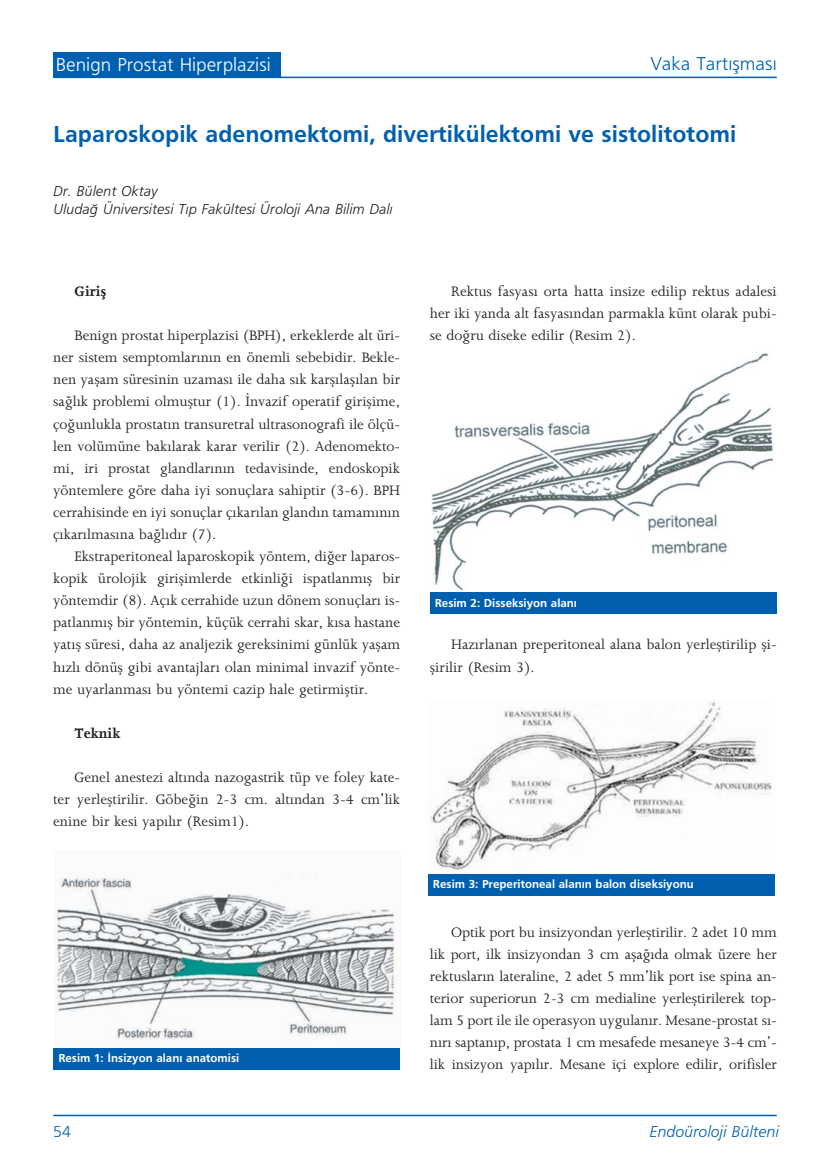
<style>
.page{position:relative;width:830px;height:1170px;background:#fff}
.page>*{position:absolute;margin:0;border:0;box-sizing:border-box;transform-origin:0 0}
.t1{font:700 24px "Frugal Sans";color:#0060af}
.t2{font:19.5px "Frugal Sans";color:#fff}
.t3{font:19.5px "Frugal Sans";color:#0060af}
.t4{font:italic 16.5px "Frugal Sans";color:#0060af}
.t5{font:16.5px "Frugal Sans";color:#0060af}
.t6{font:15.75px/22px "Joanna";color:#231f20;text-align:justify}
.t7{font:15.75px "Joanna MT Bold";color:#231f20}
.t8{font:italic 15px/18px "Frugal Sans";color:#231f20}
.t9{font:700 12px "Frugal Sans";color:#fff}
</style>
<div class="page">
<hr style="left:53px;top:77px;width:723px;height:1px;background:#0060af">
<hr style="left:53px;top:1114px;width:723px;height:2px;background:#0060af">
<div style="left:53px;top:52px;width:227px;height:25px;background:#0060af"></div>
<div style="left:53px;top:1047px;width:347px;height:22px;background:#0060af"></div>
<img style="left:53px;top:874px;width:341px;height:166px">
<div style="left:429px;top:592px;width:347px;height:22px;background:#0060af"></div>
<img style="left:431px;top:353px;width:343px;height:237px">
<div style="left:427px;top:873px;width:347px;height:22px;background:#0060af"></div>
<img style="left:430px;top:702px;width:342px;height:171px">
<p class="t2" style="left:56px;top:57px;width:216px">Benign Prostat Hiperplazisi</p>
<p class="t3" style="left:650px;top:56px;width:128px">Vaka Tart›flmas›</p>
<h1 class="t1" style="left:53px;top:124px;width:684px">Laparoskopik adenomektomi, divertikülektomi ve sistolitotomi</h1>
<p class="t8" style="left:53px;top:184px;width:341px">Dr. Bülent Oktay<br>Uluda¤ Üniversitesi T›p Fakültesi Üroloji Ana Bilim Dal›</p>
<p class="t7" style="left:74px;top:286px;width:33px">Girifl</p>
<p class="t6" style="left:53px;top:326px;width:348px;text-indent:21px">Benign prostat hiperplazisi (BPH), erkeklerde alt üri&shy;ner sistem semptomlar›n›n en önemli sebebidir. Bekle&shy;nen yaflam süresinin uzamas› ile daha s›k karfl›lafl›lan bir sa¤l›k problemi olmufltur (1). ‹nvazif operatif giriflime, ço¤unlukla prostat›n transuretral ultrasonografi ile ölçü&shy;len volümüne bak›larak karar verilir (2). Adenomekto&shy;mi, iri prostat glandlar›n›n tedavisinde, endoskopik yöntemlere göre daha iyi sonuçlara sahiptir (3-6). BPH cerrahisinde en iyi sonuçlar ç›kar›lan gland›n tamam›n›n ç›kar›lmas›na ba¤l›d›r (7).</p>
<p class="t6" style="left:53px;top:546px;width:348px;text-indent:21px">Ekstraperitoneal laparoskopik yöntem, di¤er laparos&shy;kopik ürolojik giriflimlerde etkinli¤i ispatlanm›fl bir yöntemdir (8). Aç›k cerrahide uzun dönem sonuçlar› is&shy;patlanm›fl bir yöntemin, küçük cerrahi skar, k›sa hastane yat›fl süresi, daha az analjezik gereksinimi günlük yaflam h›zl› dönüfl gibi avantajlar› olan minimal invazif yönte&shy;me uyarlanmas› bu yöntemi cazip hale getirmifltir.</p>
<p class="t7" style="left:74px;top:727px;width:47px">Teknik</p>
<p class="t6" style="left:53px;top:767px;width:348px;text-indent:21px">Genel anestezi alt›nda nazogastrik tüp ve foley kate&shy;ter yerlefltirilir. Göbe¤in 2-3 cm. alt›ndan 3-4 cm’lik enine bir kesi yap›l›r (Resim1).</p>
<p class="t9" style="left:58px;top:1053px;width:182px">Resim 1: ‹nsizyon alan› anatomisi</p>
<p class="t6" style="left:429px;top:282px;width:348px;text-indent:21px">Rektus fasyas› orta hatta insize edilip rektus adalesi her iki yanda alt fasyas›ndan parmakla künt olarak pubi&shy;se do¤ru diseke edilir (Resim 2).</p>
<p class="t9" style="left:434px;top:598px;width:144px">Resim 2: Disseksiyon alan›</p>
<p class="t6" style="left:429px;top:635px;width:348px;text-indent:21px">Haz›rlanan preperitoneal alana balon yerlefltirilip fli&shy;flirilir (Resim 3).</p>
<p class="t9" style="left:432px;top:879px;width:262px">Resim 3: Preperitoneal alan›n balon diseksiyonu</p>
<p class="t6" style="left:429px;top:922px;width:348px;text-indent:21px">Optik port bu insizyondan yerlefltirilir. 2 adet 10 mm lik port, ilk insizyondan 3 cm afla¤›da olmak üzere her rektuslar›n lateraline, 2 adet 5 mm’lik port ise spina an&shy;terior superiorun 2-3 cm medialine yerlefltirilerek top&shy;lam 5 port ile ile operasyon uygulan›r. Mesane-prostat s›- n›r› saptan›p, prostata 1 cm mesafede mesaneye 3-4 cm’- lik insizyon yap›l›r. Mesane içi explore edilir, orifisler</p>
<p class="t5" style="left:53px;top:1125px;width:19px">54</p>
<p class="t4" style="left:649px;top:1125px;width:131px">Endoüroloji Bülteni</p>
</div>
